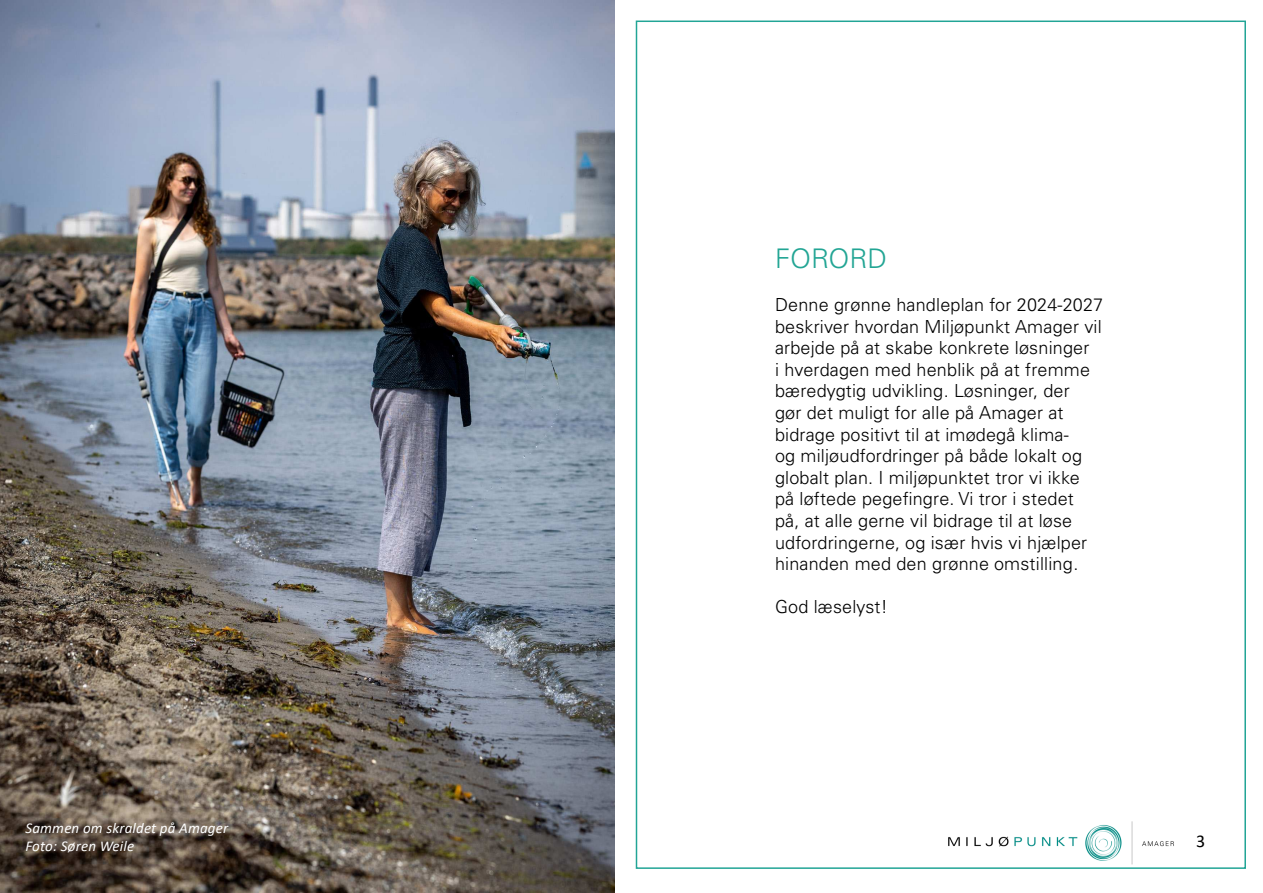
<style>
.page{position:relative;width:1263px;height:893px;background:#fff}
.page>*{position:absolute;margin:0;border:0;box-sizing:border-box;transform-origin:0 0}
.t1{font:300 27px "Univers LT Pro 45";color:#22a594}
.t2{font:300 18px/21.6px "Univers LT Pro 45";letter-spacing:.01em;color:#000}
.t3{font:18px "Calibri";color:#000}
.t4{font:italic 15px/18px "Calibri";letter-spacing:.01em;color:#fff}
</style>
<div class="page">
<img style="left:948px;top:821px;width:226px;height:44px">
<img style="left:0;top:0;width:615px;height:893px">
<p class="t4" style="left:26px;top:818px;width:204px">Sammen om skraldet på Amager<br>Foto: Søren Weile</p>
<h1 class="t1" style="left:775px;top:242px;width:113px">FORORD</h1>
<p class="t2" style="left:775px;top:293px;width:330px">Denne grønne handleplan for 2024-2027 beskriver hvordan Miljøpunkt Amager vil arbejde på at skabe konkrete løsninger<br>i hverdagen med henblik på at fremme bæredygtig udvikling. Løsninger, der<br>gør det muligt for alle på Amager at bidrage positivt til at imødegå klima-<br>og miljøudfordringer på både lokalt og globalt plan. I miljøpunktet tror vi ikke på løftede pegefingre. Vi tror i stedet<br>på, at alle gerne vil bidrage til at løse udfordringerne, og især hvis vi hjælper hinanden med den grønne omstilling.</p>
<p class="t2" style="left:775px;top:596px;width:114px">God læselyst!</p>
<p class="t3" style="left:1196px;top:830px;width:11px">3</p>
</div>
